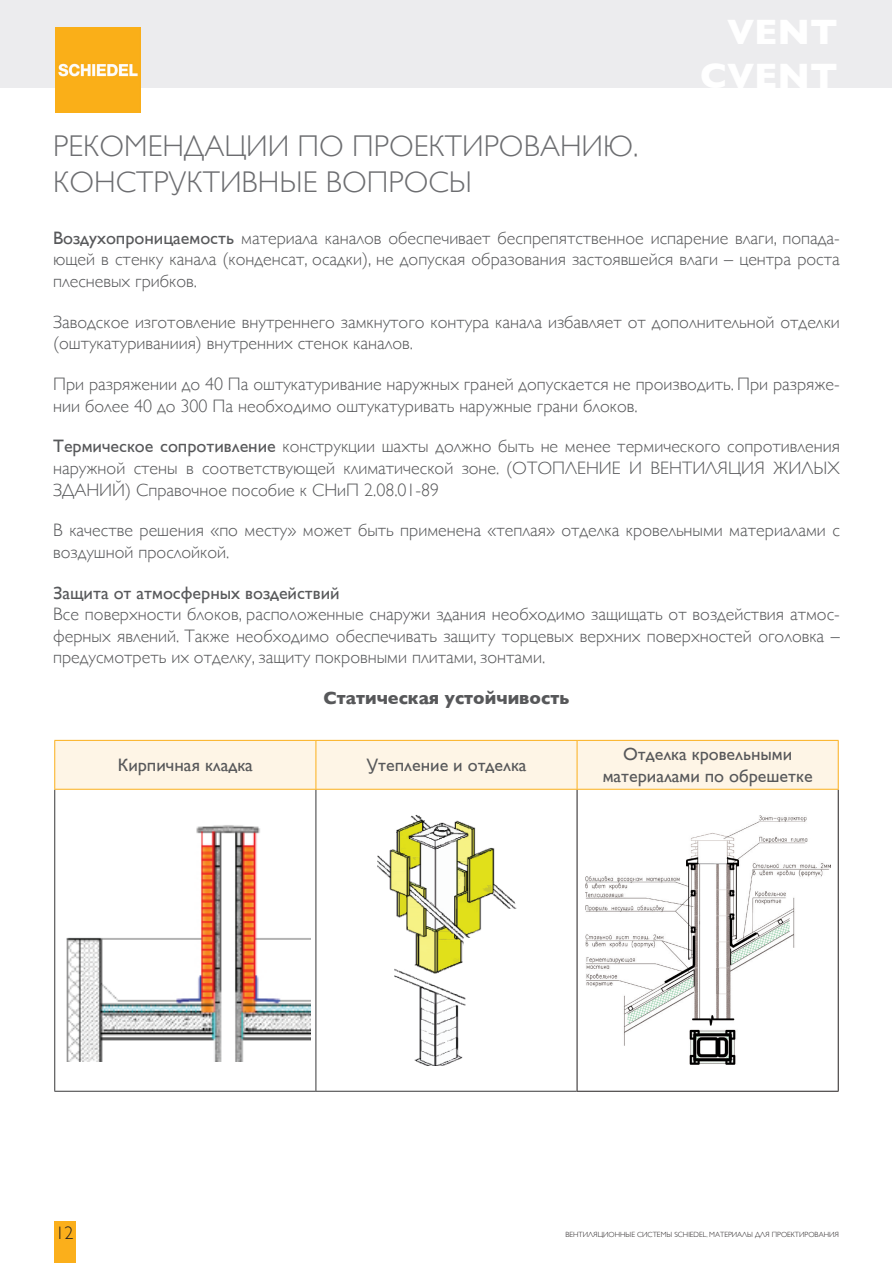
<style>
.page{position:relative;width:893px;height:1263px;background:#fff}
.page>*{position:absolute;margin:0;border:0;box-sizing:border-box;transform-origin:0 0}
.t1{font:300 30px/36px "Gill Sans";color:#6c6d70}
.t2{font:300 18px/21.6px "Gill Sans";color:#57585a;text-align:justify}
.t3{font:18px/21.6px "Gill Sans";color:#57585a;text-align:center}
.t4{font:700 18px "Gill Sans";color:#57585a}
.t5{font:300 18px "Gill Sans";color:#231f20}
.t6{font:300 7.5px "Gill Sans";color:#231f20}
.s1{font-weight:400}
</style>
<div class="page">
<div style="left:0;top:0;width:892px;height:88px;background:#ececee"></div>
<div style="left:54px;top:1221px;width:21px;height:42px;background:#fbaf1b"></div>
<img style="left:55px;top:28px;width:85px;height:85px">
<div style="left:55px;top:741px;width:783px;height:48px;background:#fef5e6"></div>
<hr style="left:54px;top:790px;width:1px;height:301px;background:#383839">
<hr style="left:54px;top:1091px;width:262px;height:1px;background:#383839">
<hr style="left:838px;top:790px;width:1px;height:301px;background:#231f20">
<hr style="left:577px;top:1091px;width:262px;height:1px;background:#231f20">
<hr style="left:316px;top:790px;width:1px;height:301px;background:#383839">
<hr style="left:316px;top:1091px;width:261px;height:1px;background:#383839">
<hr style="left:577px;top:790px;width:1px;height:301px;background:#231f20">
<hr style="left:54px;top:741px;width:1px;height:48px;background:#fbaf1b">
<hr style="left:54px;top:740px;width:262px;height:1px;background:#fbaf1b">
<hr style="left:316px;top:741px;width:1px;height:48px;background:#fbaf1b">
<hr style="left:316px;top:740px;width:261px;height:1px;background:#fbaf1b">
<hr style="left:577px;top:741px;width:1px;height:48px;background:#fbaf1b">
<hr style="left:577px;top:740px;width:262px;height:1px;background:#fbaf1b">
<hr style="left:838px;top:741px;width:1px;height:48px;background:#fbaf1b">
<hr style="left:54px;top:789px;width:262px;height:1px;background:#fbaf1b">
<hr style="left:316px;top:789px;width:261px;height:1px;background:#fbaf1b">
<hr style="left:577px;top:789px;width:262px;height:1px;background:#fbaf1b">
<img style="left:66px;top:825px;width:245px;height:236px">
<img style="left:377px;top:815px;width:140px;height:251px">
<img style="left:586px;top:816px;width:245px;height:249px">
<h1 class="t1" style="left:53px;top:128px;width:587px">РЕКОМЕНДАЦИИ ПО ПРОЕКТИРОВАНИЮ.<br>КОНСТРУКТИВНЫЕ ВОПРОСЫ</h1>
<p class="t2" style="left:53px;top:227px;width:788px"><span class="s1">Воздухопроницаемость</span> материала каналов обеспечивает беспрепятственное испарение влаги, попада&shy;ющей в стенку канала (конденсат, осадки), не допуская образования застоявшейся влаги – центра роста плесневых грибков.</p>
<p class="t2" style="left:53px;top:311px;width:788px">Заводское изготовление внутреннего замкнутого контура канала избавляет от дополнительной отделки (оштукатуриваниия) внутренних стенок каналов.</p>
<p class="t2" style="left:53px;top:373px;width:788px">При разряжении до 40 Па оштукатуривание наружных граней допускается не производить. При разряже&shy;нии более 40 до 300 Па необходимо оштукатуривать наружные грани блоков.</p>
<p class="t2" style="left:53px;top:436px;width:788px"><span class="s1">Термическое сопротивление</span> конструкции шахты должно быть не менее термического сопротивления наружной стены в соответствующей климатической зоне. (ОТОПЛЕНИЕ И ВЕНТИЛЯЦИЯ ЖИЛЫХ ЗДАНИЙ) Справочное пособие к СНиП 2.08.01-89</p>
<p class="t2" style="left:53px;top:519px;width:788px">В качестве решения «по месту» может быть применена «теплая» отделка кровельными материалами с воздушной прослойкой.</p>
<p class="t3" style="left:53px;top:582px;width:288px">Защита от атмосферных воздействий</p>
<p class="t2" style="left:53px;top:603px;width:788px">Все поверхности блоков, расположенные снаружи здания необходимо защищать от воздействия атмос&shy;ферных явлений. Также необходимо обеспечивать защиту торцевых верхних поверхностей оголовка – предусмотреть их отделку, защиту покровными плитами, зонтами.</p>
<p class="t4" style="left:324px;top:688px;width:247px">Статическая устойчивость</p>
<p class="t3" style="left:118px;top:754px;width:137px">Кирпичная кладка</p>
<p class="t3" style="left:366px;top:754px;width:162px">Утепление и отделка</p>
<p class="t3" style="left:603px;top:743px;width:211px">Отделка кровельными материалами по обрешетке</p>
<p class="t5" style="left:56px;top:1222px;width:19px">12</p>
<p class="t6" style="left:565px;top:1230px;width:275px">ВЕНТИЛЯЦИОННЫЕ СИСТЕМЫ SCHIEDEL. МАТЕРИАЛЫ ДЛЯ ПРОЕКТИРОВАНИЯ</p>
</div>
